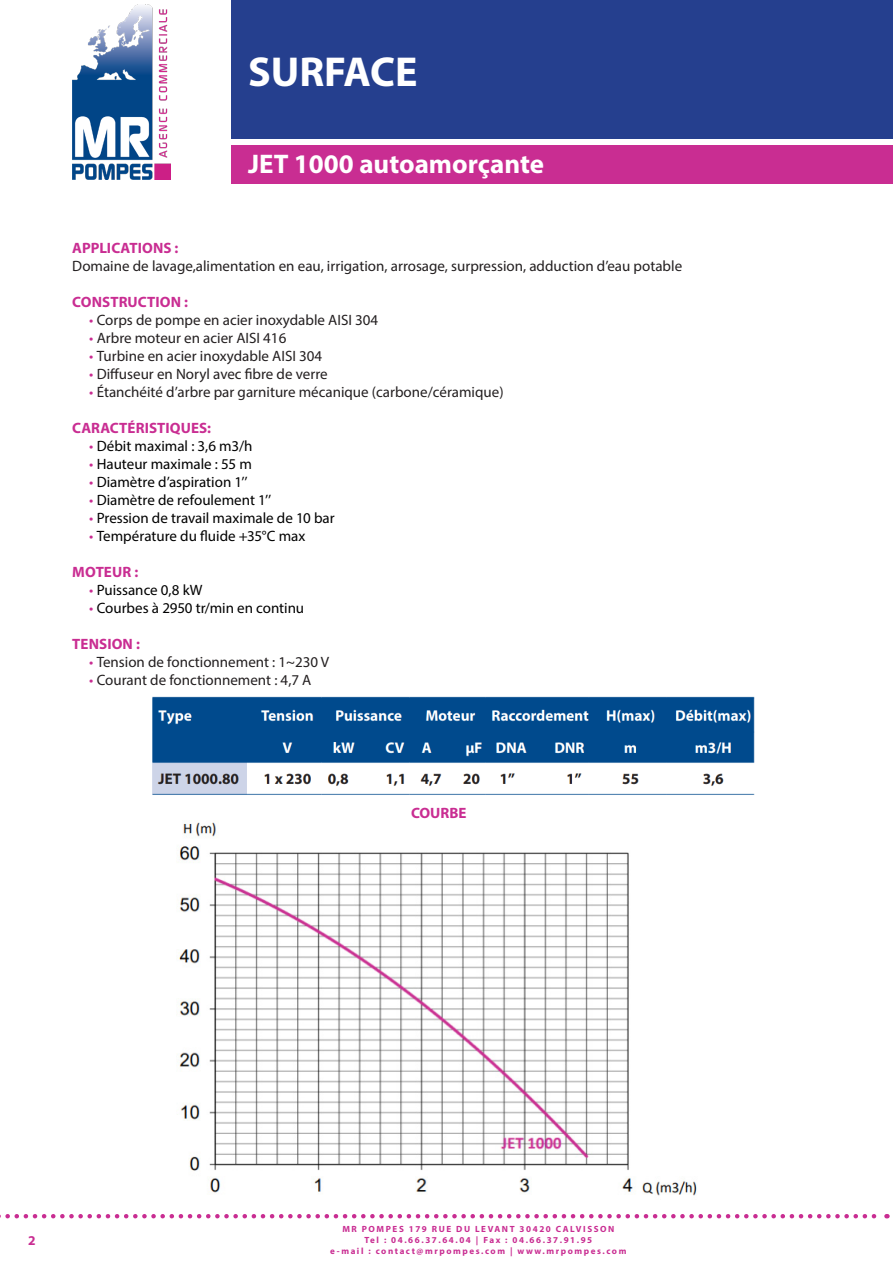
<style>
.page{position:relative;width:893px;height:1263px;background:#fff}
.page>*{position:absolute;margin:0;border:0;box-sizing:border-box;transform-origin:0 0}
.t1{font:700 42px "Myriad Pro";color:#fff}
.t2{font:700 27px "Myriad Pro";color:#fff}
.SsTitre_haut_de_page{font:15px "Myriad Pro";color:#231f20}
.SsTitre_haut_de_page-2{font:15px "Myriad Pro";color:#000001}
.SsTitre_haut_de_page-3{font:700 15px "Myriad Pro";letter-spacing:.005em;color:#c92d92}
.t3{font:700 13.5px "Myriad Pro";color:#c92d92}
.t4{font:700 9px/10.8px "Myriad Pro";letter-spacing:.175em;color:#c92d92;text-align:center}
.s1{color:#c92d92}
</style>
<div class="page">
<div style="left:231px;top:0;width:662px;height:138px;background:#253f8e"></div>
<div style="left:231px;top:146px;width:662px;height:38px;background:#c92d92"></div>
<img style="left:72px;top:5px;width:98px;height:174px">
<svg style="left:0;top:1214px;width:887px;height:4px"></svg>
<img style="left:179px;top:822px;width:518px;height:374px">
<img style="left:152px;top:696px;width:603px;height:99px">
<h1 class="t1" style="left:248px;top:44px;width:171px">SURFACE</h1>
<h2 class="t2" style="left:248px;top:147px;width:297px">JET 1000 autoamorçante</h2>
<p class="SsTitre_haut_de_page-3" style="left:72px;top:238px;width:108px">APPLICATIONS :</p>
<p class="SsTitre_haut_de_page" style="left:72px;top:257px;width:611px">Domaine de lavage,alimentation en eau, irrigation, arrosage, surpression, adduction d’eau potable</p>
<p class="SsTitre_haut_de_page-3" style="left:72px;top:292px;width:117px">CONSTRUCTION :</p>
<p class="SsTitre_haut_de_page" style="left:89px;top:311px;width:290px"><span class="s1">•</span> Corps de pompe en acier inoxydable AISI 304</p>
<p class="SsTitre_haut_de_page" style="left:89px;top:329px;width:199px"><span class="s1">•</span> Arbre moteur en acier AISI 416</p>
<p class="SsTitre_haut_de_page" style="left:89px;top:347px;width:234px"><span class="s1">•</span> Turbine en acier inoxydable AISI 304</p>
<p class="SsTitre_haut_de_page" style="left:89px;top:365px;width:240px"><span class="s1">•</span> Diffuseur en Noryl avec fibre de verre</p>
<p class="SsTitre_haut_de_page" style="left:89px;top:383px;width:416px"><span class="s1">•</span> Étanchéité d’arbre par garniture mécanique (carbone/céramique)</p>
<p class="SsTitre_haut_de_page-3" style="left:72px;top:418px;width:140px">CARACTÉRISTIQUES:</p>
<p class="SsTitre_haut_de_page-2" style="left:89px;top:437px;width:165px"><span class="s1">•</span> Débit maximal : 3,6 m3/h</p>
<p class="SsTitre_haut_de_page-2" style="left:89px;top:455px;width:164px"><span class="s1">•</span> Hauteur maximale : 55 m</p>
<p class="SsTitre_haut_de_page-2" style="left:89px;top:473px;width:160px"><span class="s1">•</span> Diamètre d’aspiration 1’’</p>
<p class="SsTitre_haut_de_page-2" style="left:89px;top:491px;width:184px"><span class="s1">•</span> Diamètre de refoulement 1’’</p>
<p class="SsTitre_haut_de_page-2" style="left:89px;top:509px;width:247px"><span class="s1">•</span> Pression de travail maximale de 10 bar</p>
<p class="SsTitre_haut_de_page-2" style="left:89px;top:527px;width:218px"><span class="s1">•</span> Température du fluide +35°C max</p>
<p class="SsTitre_haut_de_page-3" style="left:72px;top:562px;width:67px">MOTEUR :</p>
<p class="SsTitre_haut_de_page-2" style="left:89px;top:581px;width:115px"><span class="s1">•</span> Puissance 0,8 kW</p>
<p class="SsTitre_haut_de_page-2" style="left:89px;top:599px;width:216px"><span class="s1">•</span> Courbes à 2950 tr/min en continu</p>
<p class="SsTitre_haut_de_page-3" style="left:72px;top:634px;width:69px">TENSION :</p>
<p class="SsTitre_haut_de_page" style="left:89px;top:653px;width:241px"><span class="s1">•</span> Tension de fonctionnement : 1~230 V</p>
<p class="SsTitre_haut_de_page" style="left:89px;top:671px;width:224px"><span class="s1">•</span> Courant de fonctionnement : 4,7 A</p>
<p class="SsTitre_haut_de_page-3" style="left:411px;top:803px;width:57px">COURBE</p>
<p class="t3" style="left:28px;top:1231px;width:9px">2</p>
<p class="t4" style="left:330px;top:1223px;width:298px">MR POMPES 179 RUE DU LEVANT 30420 CALVISSON<br>Tel : 04.66.37.64.04 | Fax : 04.66.37.91.95<br>e-mail : contact@mrpompes.com | www.mrpompes.com</p>
</div>
